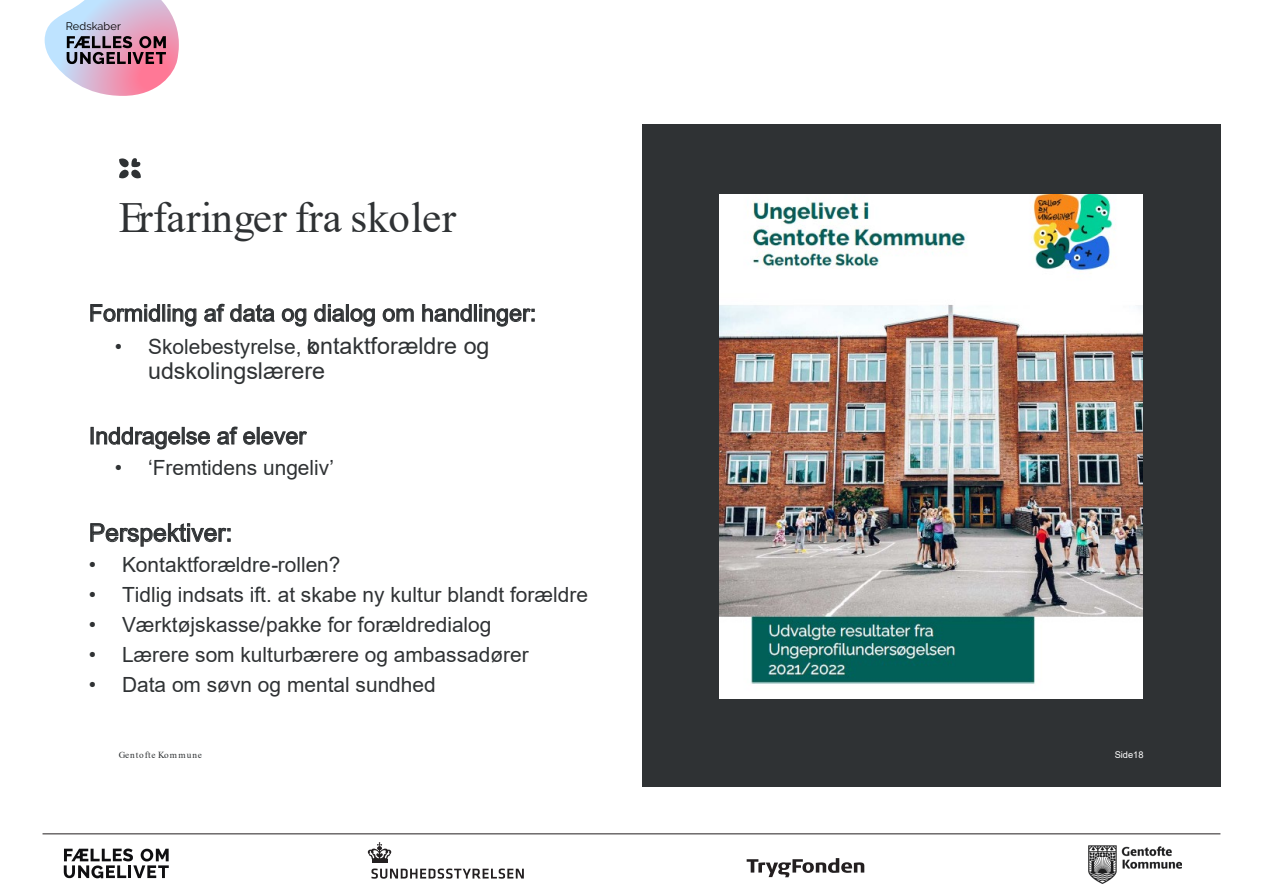
<style>
.page{position:relative;width:1263px;height:893px;background:#fff}
.page>*{position:absolute;margin:0;border:0;box-sizing:border-box;transform-origin:0 0}
.t1{font:43.05px "Times New Roman";color:#2f3234}
.t2{font:24.6px "Arial";color:#2f3234}
.t3{font:23.25px "Arial";color:#2f3234}
.t4{font:20.85px "Arial";color:#2f3234}
.t5{font:10.95px "Raleway";letter-spacing:.01em;color:#000}
.t6{font:9.3px "Times New Roman";letter-spacing:.105em;color:#2f3234}
.t7{font:9.3px "Arial";color:#fff}
.s1{font-size:23.25px}
</style>
<div class="page">
<hr style="left:43px;top:834px;width:1177px;height:1px;background:#231f20">
<svg style="left:45px;top:0;width:134px;height:96px"></svg>
<svg style="left:64px;top:848px;width:105px;height:30px"></svg>
<svg style="left:747px;top:858px;width:117px;height:19px"></svg>
<img style="left:1089px;top:845px;width:93px;height:39px">
<hr style="left:372px;top:860px;width:15px;height:3px;background:#231f20">
<svg style="left:368px;top:842px;width:23px;height:17px"></svg>
<svg style="left:371px;top:868px;width:153px;height:11px"></svg>
<svg style="left:119px;top:158px;width:22px;height:21px"></svg>
<div style="left:642px;top:124px;width:578px;height:662px;background:#2f3234"></div>
<img style="left:719px;top:194px;width:424px;height:504px">
<p class="t5" style="left:66px;top:20px;width:57px">Redskaber</p>
<p class="t1" style="left:119px;top:188px;width:339px">Erfaringer fra skoler</p>
<p class="t3" style="left:89px;top:297px;width:449px">Formidling af data og dialog om handlinger:</p>
<p class="t4" style="left:115px;top:332px;width:376px">• Skolebestyrelse, k<span class="s1">ontaktforældre og</span></p>
<p class="t3" style="left:148px;top:355px;width:179px">udskolingslærere</p>
<p class="t3" style="left:89px;top:420px;width:219px">Inddragelse af elever</p>
<p class="t4" style="left:115px;top:453px;width:221px">• ‘Fremtidens ungeliv’</p>
<p class="t2" style="left:89px;top:516px;width:145px">Perspektiver:</p>
<p class="t4" style="left:89px;top:551px;width:253px">• Kontaktforældre-rollen?</p>
<p class="t4" style="left:89px;top:580px;width:501px">• Tidlig indsats ift. at skabe ny kultur blandt forældre</p>
<p class="t4" style="left:89px;top:610px;width:404px">• Værktøjskasse/pakke for forældredialog</p>
<p class="t4" style="left:89px;top:640px;width:441px">• Lærere som kulturbærere og ambassadører</p>
<p class="t4" style="left:89px;top:670px;width:348px">• Data om søvn og mental sundhed</p>
<p class="t6" style="left:119px;top:748px;width:85px">Gentofte Kommune</p>
<p class="t7" style="left:1115px;top:748px;width:30px">Side 18</p>
</div>
